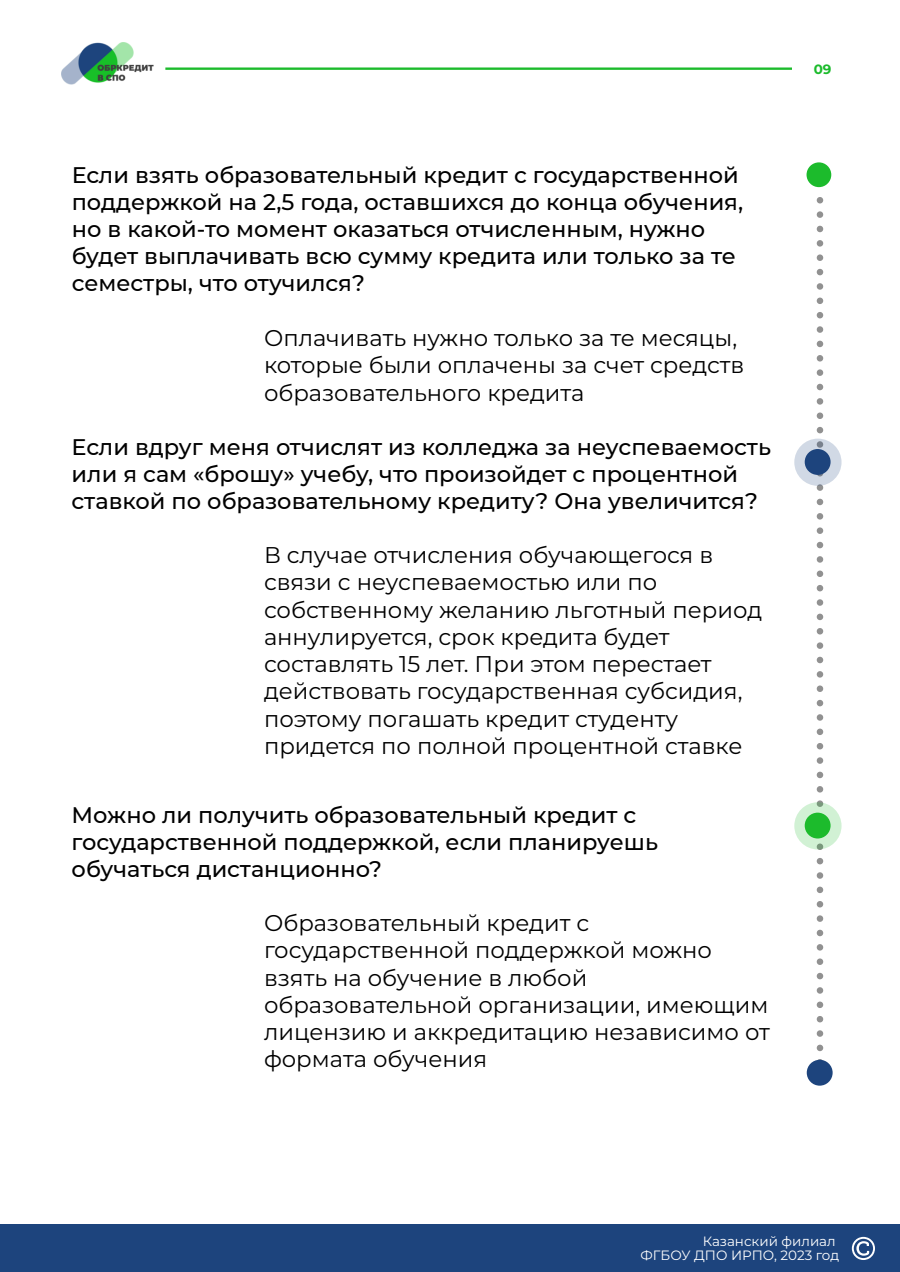
<style>
.page{position:relative;width:900px;height:1272px;background:#fff}
.page>*{position:absolute;margin:0;border:0;box-sizing:border-box;transform-origin:0 0}
.t1{font:22.8px/27.3px "Montserrat";color:#000}
.t2{font:500 22.5px/27px "Montserrat";color:#000}
.t3{font:13.5px/13.5px "Montserrat";color:#fff;text-align:right}
.t4{font:700 13.5px "Montserrat";color:#1cbb2c}
</style>
<div class="page">
<hr style="left:165px;top:67px;width:627px;height:3px;background:#1cbb2c">
<img style="left:61px;top:42px;width:105px;height:43px">
<svg style="left:817px;top:197px;width:6px;height:863px"></svg>
<div style="left:807px;top:162px;width:24px;height:25px;background:#1cbb2c;border-radius:50%"></div>
<svg style="left:794px;top:439px;width:48px;height:47px"></svg>
<div style="left:805px;top:449px;width:26px;height:26px;background:#1d447d;border-radius:50%"></div>
<svg style="left:794px;top:802px;width:48px;height:47px"></svg>
<div style="left:805px;top:813px;width:26px;height:25px;background:#1cbb2c;border-radius:50%"></div>
<div style="left:807px;top:1060px;width:26px;height:26px;background:#1d447d;border-radius:50%"></div>
<div style="left:0;top:1224px;width:900px;height:48px;background:#1d447d"></div>
<svg style="left:852px;top:1237px;width:23px;height:23px"></svg>
<p class="t2" style="left:72px;top:161px;width:669px">Если взять образовательный кредит с государственной</p>
<p class="t2" style="left:72px;top:188px;width:673px">поддержкой на 2,5 года, оставшихся до конца обучения,</p>
<p class="t2" style="left:72px;top:215px;width:635px">но в какой-то момент оказаться отчисленным, нужно</p>
<p class="t2" style="left:72px;top:242px;width:666px">будет выплачивать всю сумму кредита или только за те</p>
<p class="t2" style="left:72px;top:269px;width:295px">семестры, что отучился?</p>
<p class="t1" style="left:264px;top:324px;width:475px">Оплачивать нужно только за те месяцы,</p>
<p class="t1" style="left:264px;top:351px;width:482px">которые были оплачены за счет средств</p>
<p class="t1" style="left:264px;top:379px;width:322px">образовательного кредита</p>
<p class="t2" style="left:72px;top:434px;width:701px">Если вдруг меня отчислят из колледжа за неуспеваемость или я сам «брошу» учебу, что произойдет с процентной ставкой по образовательному кредиту? Она увеличится?</p>
<p class="t1" style="left:264px;top:541px;width:500px">В случае отчисления обучающегося в связи с неуспеваемостью или по собственному желанию льготный период аннулируется, срок кредита будет составлять 15 лет. При этом перестает действовать государственная субсидия, поэтому погашать кредит студенту придется по полной процентной ставке</p>
<p class="t2" style="left:72px;top:801px;width:588px">Можно ли получить образовательный кредит с государственной поддержкой, если планируешь обучаться дистанционно?</p>
<p class="t1" style="left:264px;top:909px;width:507px">Образовательный кредит с государственной поддержкой можно взять на обучение в любой образовательной организации, имеющим лицензию и аккредитацию независимо от формата обучения</p>
<p class="t4" style="left:814px;top:61px;width:19px">09</p>
<p class="t3" style="left:640px;top:1234px;width:200px">Казанский филиал<br>ФГБОУ ДПО ИРПО, 2023 год</p>
<p class="t3" style="left:643px;top:1235px;width:200px">Казанский филиал<br>ФГБОУ ДПО ИРПО, 2023 год</p>
</div>
